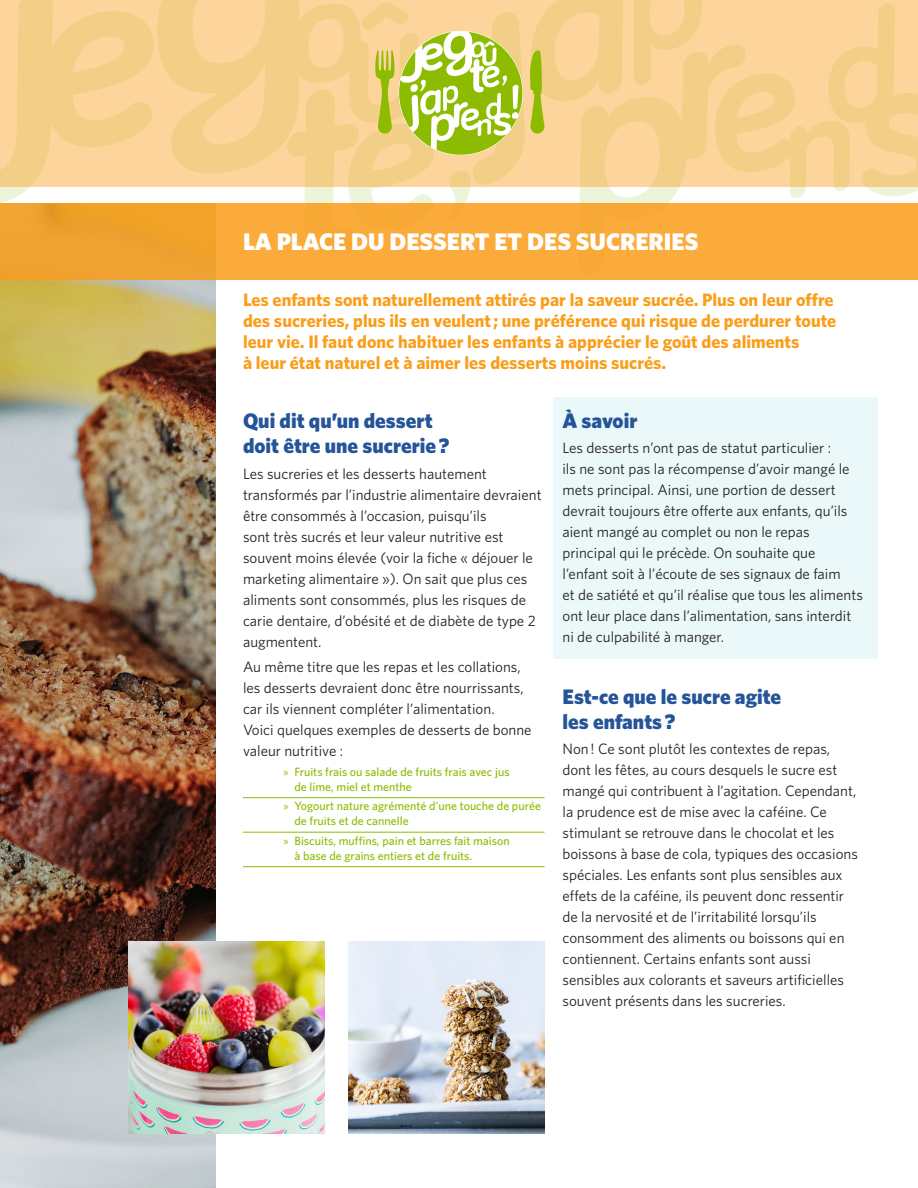
<style>
.page{position:relative;width:918px;height:1188px;background:#fff}
.page>*{position:absolute;margin:0;border:0;box-sizing:border-box;transform-origin:0 0}
.t1{font:900 24px "Whitney";color:#fff}
.t2{font:900 21px/25.2px "Whitney";color:#255498}
.t3{font:700 18px/21px "Whitney";color:#fb9d18}
.t4{font:15px/21px "Whitney";color:#231f20}
.t5{font:500 12px/15px "Whitney";color:#8dbb00}
.s1{font-family:"Myriad Pro";font-weight:400}
</style>
<div class="page">
<svg style="left:0;top:0;width:918px;height:203px;background:#f2d595"></svg>
<div style="left:554px;top:397px;width:324px;height:262px;background:#eaf8f9"></div>
<hr style="left:243px;top:797px;width:301px;height:1px;background:#8dbb00">
<hr style="left:243px;top:832px;width:301px;height:1px;background:#8dbb00">
<hr style="left:243px;top:866px;width:301px;height:1px;background:#8dbb00">
<img style="left:0;top:279px;width:216px;height:909px">
<img style="left:349px;top:941px;width:195px;height:193px">
<img style="left:129px;top:941px;width:195px;height:193px">
<div style="left:0;top:203px;width:918px;height:76px;background:linear-gradient(to right,#f2a430,#feae3e)"></div>
<h1 class="t1" style="left:243px;top:227px;width:457px">LA PLACE DU DESSERT ET DES SUCRERIES</h1>
<p class="t3" style="left:243px;top:289px;width:595px">Les enfants sont naturellement attirés par la saveur sucrée. Plus on leur offre des sucreries, plus ils en veulent; une préférence qui risque de perdurer toute leur vie. Il faut donc habituer les enfants à apprécier le goût des aliments<br>à leur état naturel et à aimer les desserts moins sucrés.</p>
<h2 class="t2" style="left:243px;top:407px;width:208px">Qui dit qu’un dessert doit être une sucrerie?</h2>
<p class="t4" style="left:243px;top:463px;width:300px">Les sucreries et les desserts hautement transformés par l’industrie alimentaire devraient être consommés à l’occasion, puisqu’ils<br>sont très sucrés et leur valeur nutritive est souvent moins élevée (voir la fiche « déjouer le marketing alimentaire »). On sait que plus ces aliments sont consommés, plus les risques de carie dentaire, d’obésité et de diabète de type 2 augmentent.</p>
<p class="t4" style="left:243px;top:656px;width:290px">Au même titre que les repas et les collations, les desserts devraient donc être nourrissants, car ils viennent compléter l’alimentation.<br>Voici quelques exemples de desserts de bonne valeur nutritive :</p>
<p class="t5" style="left:295px;top:764px;width:217px;text-indent:-11px"><span class="s1">»</span> Fruits frais ou salade de fruits frais avec jus de lime, miel et menthe</p>
<p class="t5" style="left:295px;top:798px;width:248px;text-indent:-11px"><span class="s1">»</span> Yogourt nature agrémenté d’une touche de purée de fruits et de cannelle</p>
<p class="t5" style="left:295px;top:833px;width:217px;text-indent:-11px"><span class="s1">»</span> Biscuits, muffins, pain et barres fait maison à base de grains entiers et de fruits.</p>
<h2 class="t2" style="left:562px;top:407px;width:76px">À savoir</h2>
<p class="t4" style="left:562px;top:437px;width:302px">Les desserts n’ont pas de statut particulier :<br>ils ne sont pas la récompense d’avoir mangé le mets principal. Ainsi, une portion de dessert devrait toujours être offerte aux enfants, qu’ils aient mangé au complet ou non le repas principal qui le précède. On souhaite que l’enfant soit à l’écoute de ses signaux de faim<br>et de satiété et qu’il réalise que tous les aliments ont leur place dans l’alimentation, sans interdit ni de culpabilité à manger.</p>
<h2 class="t2" style="left:562px;top:683px;width:220px">Est-ce que le sucre agite les enfants?</h2>
<p class="t4" style="left:562px;top:738px;width:297px">Non! Ce sont plutôt les contextes de repas, dont les fêtes, au cours desquels le sucre est mangé qui contribuent à l’agitation. Cependant, la prudence est de mise avec la caféine. Ce stimulant se retrouve dans le chocolat et les boissons à base de cola, typiques des occasions spéciales. Les enfants sont plus sensibles aux effets de la caféine, ils peuvent donc ressentir de la nervosité et de l’irritabilité lorsqu’ils consomment des aliments ou boissons qui en contiennent. Certains enfants sont aussi sensibles aux colorants et saveurs artificielles souvent présents dans les sucreries.</p>
</div>
